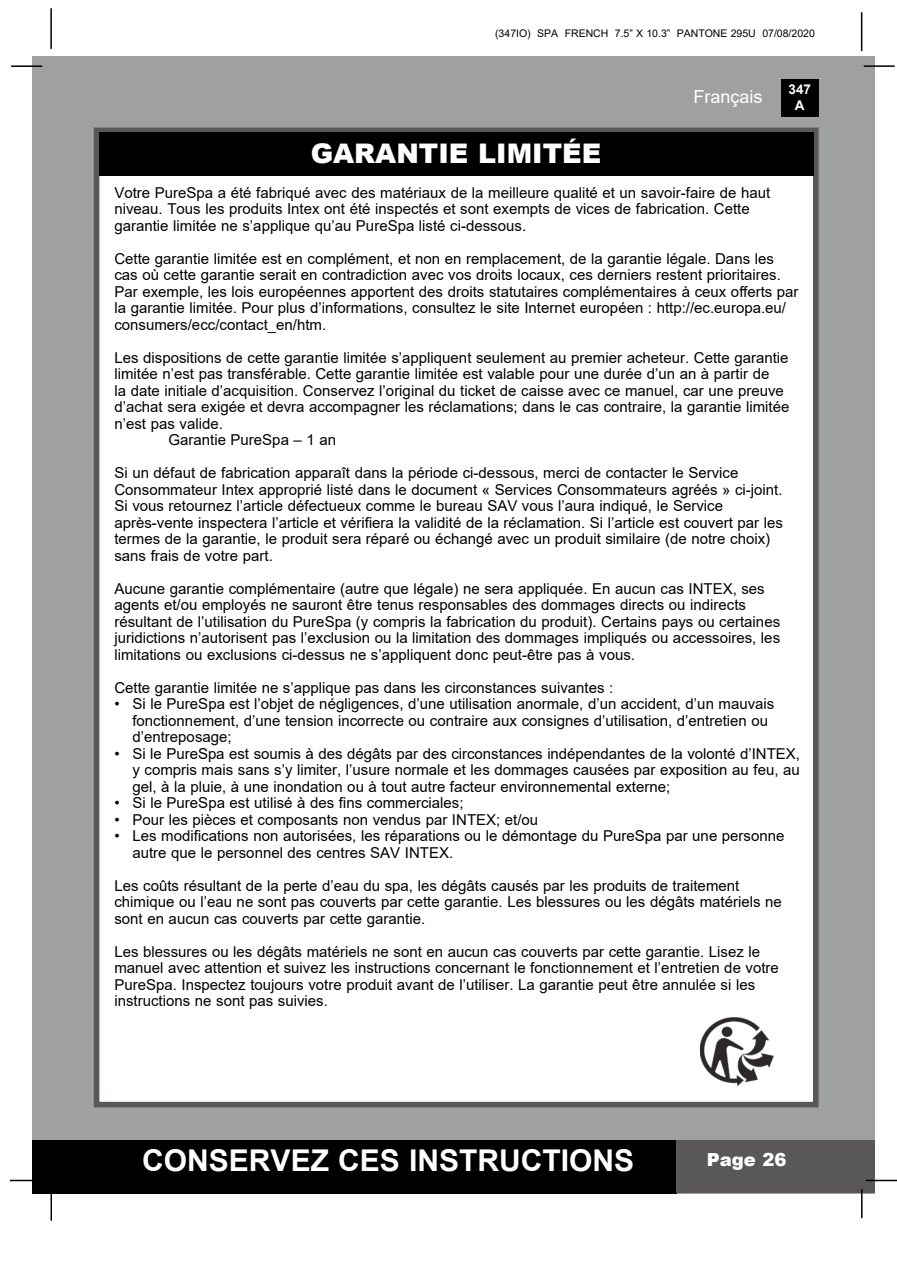
<style>
.page{position:relative;width:897px;height:1264px;background:#fff}
.page>*{position:absolute;margin:0;border:0;box-sizing:border-box;transform-origin:0 0}
.t1{font:700 30px "Arial";color:#fff}
.t2{font:900 27px "Arial";color:#fff}
.t3{font:18px "Arial";color:#fff}
.t4{font:900 18px "Arial";color:#fff}
.t5{font:15px/16.5px "Arial";color:#000}
.t6{font:700 13.5px/16.2px "Arial";color:#fff;text-align:center}
.t7{font:10.5px "Arial";color:#000}
</style>
<div class="page">
<div style="left:33px;top:56px;width:842px;height:1137px;background:#9fa0a0"></div>
<div style="left:780px;top:79px;width:38px;height:38px;background:#000"></div>
<hr style="left:863px;top:65px;width:31px;height:2px;background:#000">
<hr style="left:50px;top:8px;width:2px;height:41px;background:#000">
<hr style="left:860px;top:12px;width:2px;height:39px;background:#000">
<div style="left:33px;top:1140px;width:644px;height:53px;background:#000"></div>
<div style="left:676px;top:1140px;width:199px;height:53px;background:#595757"></div>
<hr style="left:865px;top:1179px;width:31px;height:2px;background:#000">
<hr style="left:860px;top:1189px;width:2px;height:29px;background:#000">
<hr style="left:50px;top:1190px;width:2px;height:30px;background:#000">
<hr style="left:10px;top:1179px;width:31px;height:2px;background:#000">
<hr style="left:11px;top:65px;width:31px;height:2px;background:#000">
<div style="left:94px;top:128px;width:724px;height:979px;background:#fff;border:6px solid #595757"></div>
<div style="left:99px;top:132px;width:714px;height:44px;background:#000"></div>
<img style="left:700px;top:1017px;width:73px;height:69px">
<p class="t7" style="left:495px;top:26px;width:321px">(347IO) SPA FRENCH 7.5” X 10.3” PANTONE 295U 07/08/2020</p>
<p class="t3" style="left:693px;top:84px;width:71px">Français</p>
<p class="t6" style="left:788px;top:81px;width:24px">347<br>A</p>
<h2 class="t2" style="left:311px;top:134px;width:292px">GARANTIE LIMITÉE</h2>
<p class="t5" style="left:114px;top:184px;width:657px">Votre PureSpa a été fabriqué avec des matériaux de la meilleure qualité et un savoir-faire de haut niveau. Tous les produits Intex ont été inspectés et sont exempts de vices de fabrication. Cette garantie limitée ne s’applique qu’au PureSpa listé ci-dessous.</p>
<p class="t5" style="left:114px;top:250px;width:685px">Cette garantie limitée est en complément, et non en remplacement, de la garantie légale. Dans les cas où cette garantie serait en contradiction avec vos droits locaux, ces derniers restent prioritaires.<br>Par exemple, les lois européennes apportent des droits statutaires complémentaires à ceux offerts par la garantie limitée. Pour plus d’informations, consultez le site Internet européen : http://ec.europa.eu/ consumers/ecc/contact_en/htm.</p>
<p class="t5" style="left:114px;top:349px;width:675px">Les dispositions de cette garantie limitée s’appliquent seulement au premier acheteur. Cette garantie</p>
<p class="t5" style="left:114px;top:365px;width:656px">limitée n’est pas transférable. Cette garantie limitée est valable pour une durée d’un an à partir de</p>
<p class="t5" style="left:114px;top:382px;width:671px">la date initiale d’acquisition. Conservez l’original du ticket de caisse avec ce manuel, car une preuve</p>
<p class="t5" style="left:114px;top:398px;width:676px">d’achat sera exigée et devra accompagner les réclamations; dans le cas contraire, la garantie limitée</p>
<p class="t5" style="left:114px;top:415px;width:110px">n’est pas valide.</p>
<p class="t5" style="left:168px;top:431px;width:169px">Garantie PureSpa – 1 an</p>
<p class="t5" style="left:114px;top:464px;width:670px">Si un défaut de fabrication apparaît dans la période ci-dessous, merci de contacter le Service Consommateur Intex approprié listé dans le document « Services Consommateurs agréés » ci-joint.<br>Si vous retournez l’article défectueux comme le bureau SAV vous l’aura indiqué, le Service après-vente inspectera l’article et vérifiera la validité de la réclamation. Si l’article est couvert par les termes de la garantie, le produit sera réparé ou échangé avec un produit similaire (de notre choix) sans frais de votre part.</p>
<p class="t5" style="left:114px;top:580px;width:667px">Aucune garantie complémentaire (autre que légale) ne sera appliquée. En aucun cas INTEX, ses agents et/ou employés ne sauront être tenus responsables des dommages directs ou indirects résultant de l’utilisation du PureSpa (y compris la fabrication du produit). Certains pays ou certaines juridictions n’autorisent pas l’exclusion ou la limitation des dommages impliqués ou accessoires, les limitations ou exclusions ci-dessus ne s’appliquent donc peut-être pas à vous.</p>
<p class="t5" style="left:114px;top:679px;width:500px">Cette garantie limitée ne s’applique pas dans les circonstances suivantes :</p>
<p class="t5" style="left:132px;top:695px;width:643px;text-indent:-18px">• Si le PureSpa est l’objet de négligences, d’une utilisation anormale, d’un accident, d’un mauvais fonctionnement, d’une tension incorrecte ou contraire aux consignes d’utilisation, d’entretien ou d’entreposage;</p>
<p class="t5" style="left:132px;top:745px;width:669px;text-align:justify;text-indent:-18px">• Si le PureSpa est soumis à des dégâts par des circonstances indépendantes de la volonté d’INTEX, y compris mais sans s’y limiter, l’usure normale et les dommages causées par exposition au feu, au gel, à la pluie, à une inondation ou à tout autre facteur environnemental externe;</p>
<p class="t5" style="left:114px;top:794px;width:350px">• Si le PureSpa est utilisé à des fins commerciales;</p>
<p class="t5" style="left:114px;top:811px;width:425px">• Pour les pièces et composants non vendus par INTEX; et/ou</p>
<p class="t5" style="left:132px;top:827px;width:653px;text-indent:-18px">• Les modifications non autorisées, les réparations ou le démontage du PureSpa par une personne autre que le personnel des centres SAV INTEX.</p>
<p class="t5" style="left:114px;top:877px;width:669px">Les coûts résultant de la perte d’eau du spa, les dégâts causés par les produits de traitement chimique ou l’eau ne sont pas couverts par cette garantie. Les blessures ou les dégâts matériels ne sont en aucun cas couverts par cette garantie.</p>
<p class="t5" style="left:114px;top:943px;width:666px">Les blessures ou les dégâts matériels ne sont en aucun cas couverts par cette garantie. Lisez le manuel avec attention et suivez les instructions concernant le fonctionnement et l’entretien de votre PureSpa. Inspectez toujours votre produit avant de l’utiliser. La garantie peut être annulée si les instructions ne sont pas suivies.</p>
<h1 class="t1" style="left:142px;top:1139px;width:493px">CONSERVEZ CES INSTRUCTIONS</h1>
<p class="t4" style="left:706px;top:1147px;width:81px">Page 26</p>
</div>
